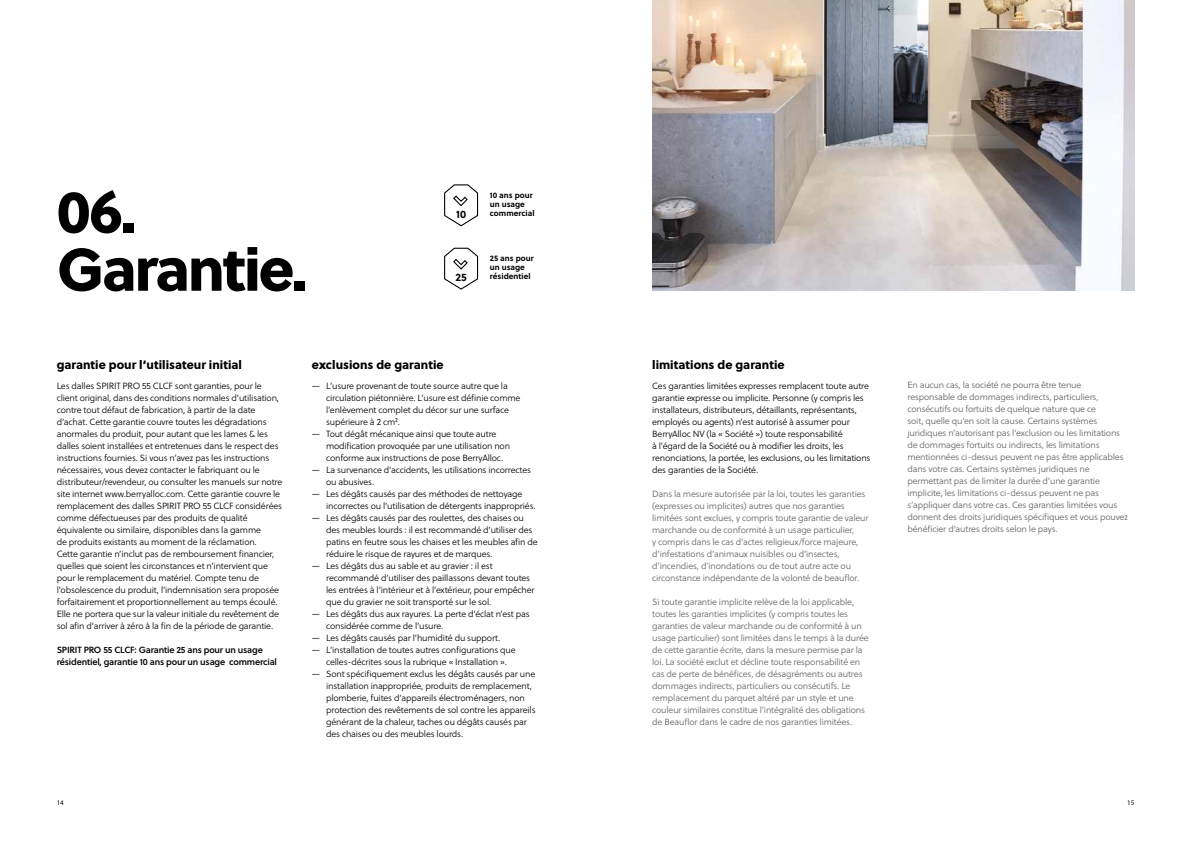
<style>
.page{position:relative;width:1191px;height:842px;background:#fff}
.page>*{position:absolute;margin:0;border:0;box-sizing:border-box;transform-origin:0 0}
.t1{font:60px/58px "Soleil Xb";letter-spacing:-.04em;color:#000}
.t2{font:12px "Soleil Xb";color:#000}
.t3{font:700 10.8px "Soleil";color:#000}
.t4{font:9px/12px "Soleil Lt";letter-spacing:-.02em;color:#000}
.t5{font:9px/12px "Soleil Lt";letter-spacing:-.02em;color:#646363}
.t6{font:9px/12px "Soleil Sb";letter-spacing:-.02em;color:#000}
.t7{font:700 8px/9px "Soleil";color:#000}
.t8{font:7px "Myriad Pro";color:#000}
</style>
<div class="page">
<img style="left:652px;top:0;width:482px;height:291px">
<svg style="left:444px;top:184px;width:34px;height:43px"></svg>
<svg style="left:444px;top:247px;width:34px;height:43px"></svg>
<h1 class="t1" style="left:57px;top:179px;width:252px">06.<br>Garantie.</h1>
<p class="t3" style="left:456px;top:205px;width:11px">10</p>
<p class="t3" style="left:455px;top:269px;width:13px">25</p>
<p class="t7" style="left:490px;top:191px;width:46px">10 ans pour un usage commercial</p>
<p class="t7" style="left:490px;top:254px;width:45px">25 ans pour un usage résidentiel</p>
<h2 class="t2" style="left:57px;top:355px;width:187px">garantie pour l’utilisateur initial</h2>
<p class="t4" style="left:57px;top:380px;width:227px">Les dalles SPIRIT PRO 55 CLCF sont garanties, pour le client original, dans des conditions normales d’utilisation, contre tout défaut de fabrication, à partir de la date d’achat. Cette garantie couvre toutes les dégradations anormales du produit, pour autant que les lames &amp; les dalles soient installées et entretenues dans le respect des instructions fournies. Si vous n’avez pas les instructions nécessaires, vous devez contacter le fabriquant ou le distributeur/revendeur, ou consulter les manuels sur notre site internet www.berryalloc.com. Cette garantie couvre le remplacement des dalles SPIRIT PRO 55 CLCF considérées comme défectueuses par des produits de qualité équivalente ou similaire, disponibles dans la gamme<br>de produits existants au moment de la réclamation.<br>Cette garantie n’inclut pas de remboursement financier, quelles que soient les circonstances et n’intervient que pour le remplacement du matériel. Compte tenu de l’obsolescence du produit, l’indemnisation sera proposée forfaitairement et proportionnellement au temps écoulé.<br>Elle ne portera que sur la valeur initiale du revêtement de sol afin d’arriver à zéro à la fin de la période de garantie.</p>
<p class="t6" style="left:57px;top:644px;width:222px">SPIRIT PRO 55 CLCF: Garantie 25 ans pour un usage résidentiel, garantie 10 ans pour un usage commercial</p>
<h2 class="t2" style="left:312px;top:355px;width:133px">exclusions de garantie</h2>
<p class="t4" style="left:326px;top:380px;width:196px;text-indent:-14px">— L’usure provenant de toute source autre que la circulation piétonnière. L’usure est définie comme l’enlèvement complet du décor sur une surface supérieure à 2 cm².</p>
<p class="t4" style="left:326px;top:428px;width:185px;text-indent:-14px">— Tout dégât mécanique ainsi que toute autre modification provoquée par une utilisation non conforme aux instructions de pose BerryAlloc.</p>
<p class="t4" style="left:326px;top:464px;width:206px;text-indent:-14px">— La survenance d’accidents, les utilisations incorrectes ou abusives.</p>
<p class="t4" style="left:326px;top:488px;width:211px;text-indent:-14px">— Les dégâts causés par des méthodes de nettoyage incorrectes ou l’utilisation de détergents inappropriés.</p>
<p class="t4" style="left:326px;top:512px;width:213px;text-indent:-14px">— Les dégâts causés par des roulettes, des chaises ou des meubles lourds : il est recommandé d’utiliser des patins en feutre sous les chaises et les meubles afin de réduire le risque de rayures et de marques.</p>
<p class="t4" style="left:326px;top:560px;width:210px;text-indent:-14px">— Les dégâts dus au sable et au gravier : il est recommandé d’utiliser des paillassons devant toutes les entrées à l’intérieur et à l’extérieur, pour empêcher que du gravier ne soit transporté sur le sol.</p>
<p class="t4" style="left:326px;top:608px;width:205px;text-indent:-14px">— Les dégâts dus aux rayures. La perte d’éclat n’est pas considérée comme de l’usure.</p>
<p class="t4" style="left:312px;top:632px;width:190px">— Les dégâts causés par l’humidité du support.</p>
<p class="t4" style="left:326px;top:644px;width:191px;text-indent:-14px">— L’installation de toutes autres configurations que celles-décrites sous la rubrique « Installation ».</p>
<p class="t4" style="left:326px;top:668px;width:211px;text-indent:-14px">— Sont spécifiquement exclus les dégâts causés par une installation inappropriée, produits de remplacement, plomberie, fuites d’appareils électroménagers, non protection des revêtements de sol contre les appareils générant de la chaleur, taches ou dégâts causés par des chaises ou des meubles lourds.</p>
<h2 class="t2" style="left:652px;top:355px;width:134px">limitations de garantie</h2>
<p class="t4" style="left:652px;top:380px;width:220px">Ces garanties limitées expresses remplacent toute autre garantie expresse ou implicite. Personne (y compris les installateurs, distributeurs, détaillants, représentants, employés ou agents) n’est autorisé à assumer pour BerryAlloc NV (la « Société ») toute responsabilité<br>à l’égard de la Société ou à modifier les droits, les renonciations, la portée, les exclusions, ou les limitations des garanties de la Société.</p>
<p class="t5" style="left:652px;top:488px;width:218px">Dans la mesure autorisée par la loi, toutes les garanties (expresses ou implicites) autres que nos garanties limitées sont exclues, y compris toute garantie de valeur marchande ou de conformité à un usage particulier,<br>y compris dans le cas d’actes religieux/force majeure, d’infestations d’animaux nuisibles ou d’insectes, d’incendies, d’inondations ou de tout autre acte ou circonstance indépendante de la volonté de beauflor.</p>
<p class="t5" style="left:652px;top:596px;width:218px">Si toute garantie implicite relève de la loi applicable, toutes les garanties implicites (y compris toutes les garanties de valeur marchande ou de conformité à un usage particulier) sont limitées dans le temps à la durée de cette garantie écrite, dans la mesure permise par la loi. La société exclut et décline toute responsabilité en cas de perte de bénéfices, de désagréments ou autres dommages indirects, particuliers ou consécutifs. Le remplacement du parquet altéré par un style et une couleur similaires constitue l’intégralité des obligations de Beauflor dans le cadre de nos garanties limitées.</p>
<p class="t5" style="left:907px;top:379px;width:222px">En aucun cas, la société ne pourra être tenue responsable de dommages indirects, particuliers, consécutifs ou fortuits de quelque nature que ce<br>soit, quelle qu’en soit la cause. Certains systèmes juridiques n’autorisant pas l’exclusion ou les limitations de dommages fortuits ou indirects, les limitations mentionnées ci-dessus peuvent ne pas être applicables dans votre cas. Certains systèmes juridiques ne permettant pas de limiter la durée d’une garantie implicite, les limitations ci-dessus peuvent ne pas s’appliquer dans votre cas. Ces garanties limitées vous donnent des droits juridiques spécifiques et vous pouvez bénéficier d’autres droits selon le pays.</p>
<p class="t8" style="left:57px;top:798px;width:9px">14</p>
<p class="t8" style="left:1127px;top:798px;width:9px">15</p>
</div>
